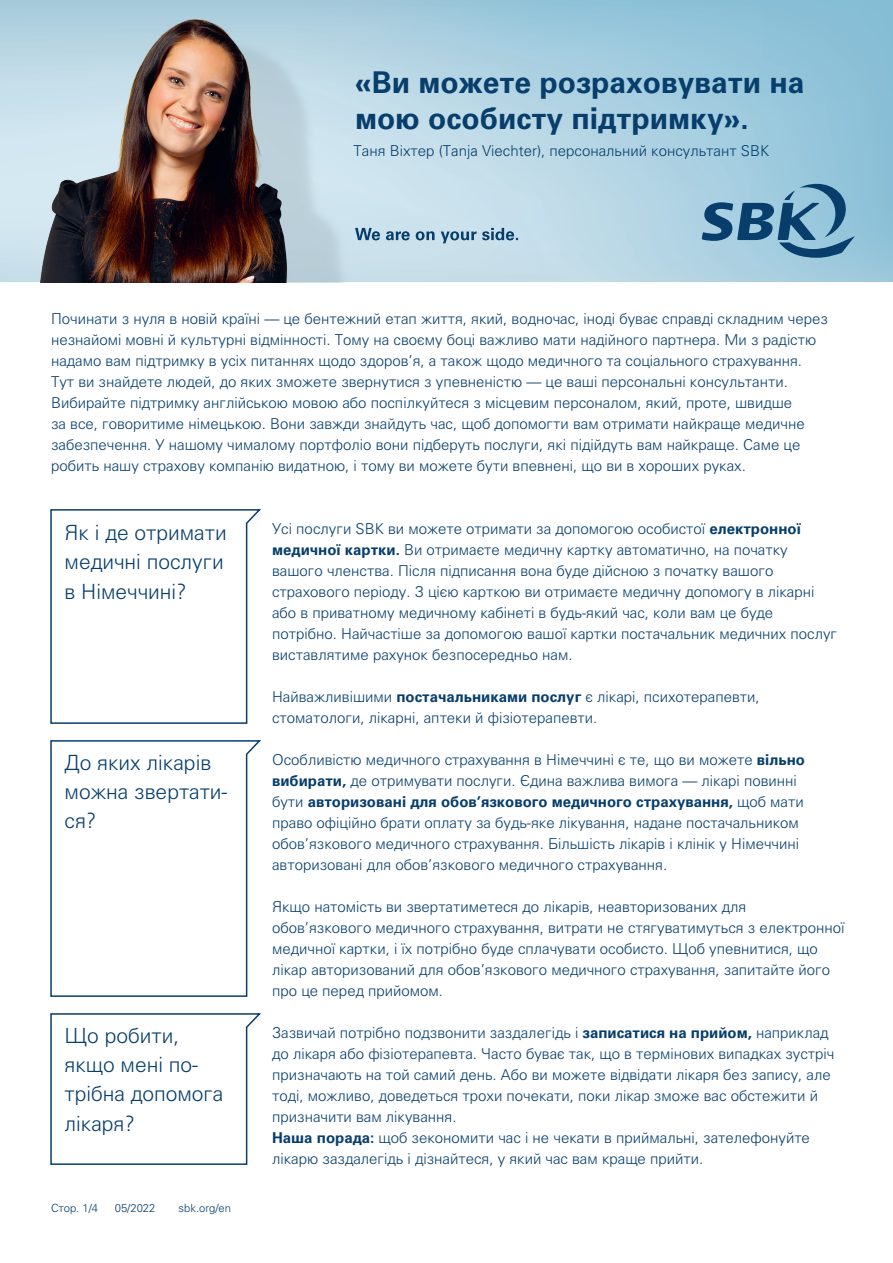
<style>
.page{position:relative;width:893px;height:1263px;background:#fff}
.page>*{position:absolute;margin:0;border:0;box-sizing:border-box;transform-origin:0 0}
.t1{font:700 30px/36px "Univers LTCYR 65";color:#073e6b}
.t2{font:300 21px/29.4px "Univers LTCYR 45";color:#073e6b}
.t3{font:300 15px/21px "Univers LTCYR 45";color:#073e6b}
.t4{font:700 15px "Univers LTCYR 65";color:#073e6b}
.t5{font:300 11.25px "Univers LTCYR 45";color:#073e6b}
.s1{font-family:"Univers LTCYR 65";font-weight:700}
.s2{font-family:"Univers LTCYR 45";font-weight:300}
</style>
<div class="page">
<img style="left:0;top:282px;width:893px;height:1px">
<img style="left:0;top:0;width:474px;height:282px">
<svg style="left:50px;top:509px;width:211px;height:215px"></svg>
<svg style="left:50px;top:740px;width:211px;height:257px"></svg>
<svg style="left:50px;top:1013px;width:211px;height:152px"></svg>
<svg style="left:702px;top:180px;width:153px;height:78px;background:#71a0bb"></svg>
<svg style="left:355px;top:228px;width:163px;height:15px;background:#91b0c6"></svg>
<h1 class="t1" style="left:355px;top:63px;width:451px">«Ви можете розраховувати на мою особисту підтримку».</h1>
<p class="t3" style="left:354px;top:140px;width:417px">Таня Віхтер (Tanja Viechter), персональний консультант SBK</p>
<p class="t3" style="left:51px;top:308px;width:778px">Починати з нуля в новій країні — це бентежний етап життя, який, водночас, іноді буває справді складним через незнайомі мовні й культурні відмінності. Тому на своєму боці важливо мати надійного партнера. Ми з радістю надамо вам підтримку в усіх питаннях щодо здоров’я, а також щодо медичного та соціального страхування.<br>Тут ви знайдете людей, до яких зможете звернутися з упевненістю — це ваші персональні консультанти.<br>Вибирайте підтримку англійською мовою або поспілкуйтеся з місцевим персоналом, який, проте, швидше<br>за все, говоритиме німецькою. Вони завжди знайдуть час, щоб допомогти вам отримати найкраще медичне забезпечення. У нашому чималому портфоліо вони підберуть послуги, які підійдуть вам найкраще. Саме це робить нашу страхову компанію видатною, і тому ви можете бути впевнені, що ви в хороших руках.</p>
<h2 class="t2" style="left:65px;top:517px;width:164px">Як і де отримати медичні послуги в Німеччині?</h2>
<h2 class="t2" style="left:65px;top:747px;width:164px">До яких лікарів можна звертати&shy;ся?</h2>
<h2 class="t2" style="left:65px;top:1020px;width:160px">Що робити, якщо мені по&shy;трібна допомога лікаря?</h2>
<p class="t5" style="left:51px;top:1200px;width:49px">Стор. 1/4</p>
<p class="t5" style="left:115px;top:1200px;width:42px">05/2022</p>
<p class="t5" style="left:179px;top:1200px;width:54px">sbk.org/en</p>
<p class="t3" style="left:272px;top:518px;width:567px">Усі послуги SBK ви можете отримати за допомогою особистої <span class="s1">електронної медичної картки.</span> Ви отримаєте медичну картку автоматично, на початку вашого членства. Після підписання вона буде дійсною з початку вашого страхового періоду. З цією карткою ви отримаєте медичну допомогу в лікарні або в приватному медичному кабінеті в будь-який час, коли вам це буде потрібно. Найчастіше за допомогою вашої картки постачальник медичних послуг виставлятиме рахунок безпосередньо нам.</p>
<p class="t3" style="left:272px;top:686px;width:489px">Найважливішими <span class="s1">постачальниками послуг</span> є лікарі, психотерапевти, стоматологи, лікарні, аптеки й фізіотерапевти.</p>
<p class="t3" style="left:272px;top:749px;width:534px">Особливістю медичного страхування в Німеччині є те, що ви можете <span class="s1">вільно вибирати,</span> де отримувати послуги. Єдина важлива вимога — лікарі повинні</p>
<p class="t4" style="left:272px;top:791px;width:533px"><span class="s2">бути</span> авторизовані для обов’язкового медичного страхування, <span class="s2">щоб мати</span></p>
<p class="t3" style="left:272px;top:812px;width:528px;text-align:justify">право офіційно брати оплату за будь-яке лікування, надане постачальником обов’язкового медичного страхування. Більшість лікарів і клінік у Німеччині авторизовані для обов’язкового медичного страхування.</p>
<p class="t3" style="left:272px;top:896px;width:574px">Якщо натомість ви звертатиметеся до лікарів, неавторизованих для обов’язкового медичного страхування, витрати не стягуватимуться з електронної медичної картки, і їх потрібно буде сплачувати особисто. Щоб упевнитися, що лікар авторизований для обов’язкового медичного страхування, запитайте його про це перед прийомом.</p>
<p class="t3" style="left:272px;top:1022px;width:564px">Зазвичай потрібно подзвонити заздалегідь і <span class="s1">записатися на прийом,</span> наприклад до лікаря або фізіотерапевта. Часто буває так, що в термінових випадках зустріч призначають на той самий день. Або ви можете відвідати лікаря без запису, але тоді, можливо, доведеться трохи почекати, поки лікар зможе вас обстежити й призначити вам лікування.<br><span class="s1">Наша порада:</span> щоб зекономити час і не чекати в приймальні, зателефонуйте лікарю заздалегідь і дізнайтеся, у який час вам краще прийти.</p>
</div>
